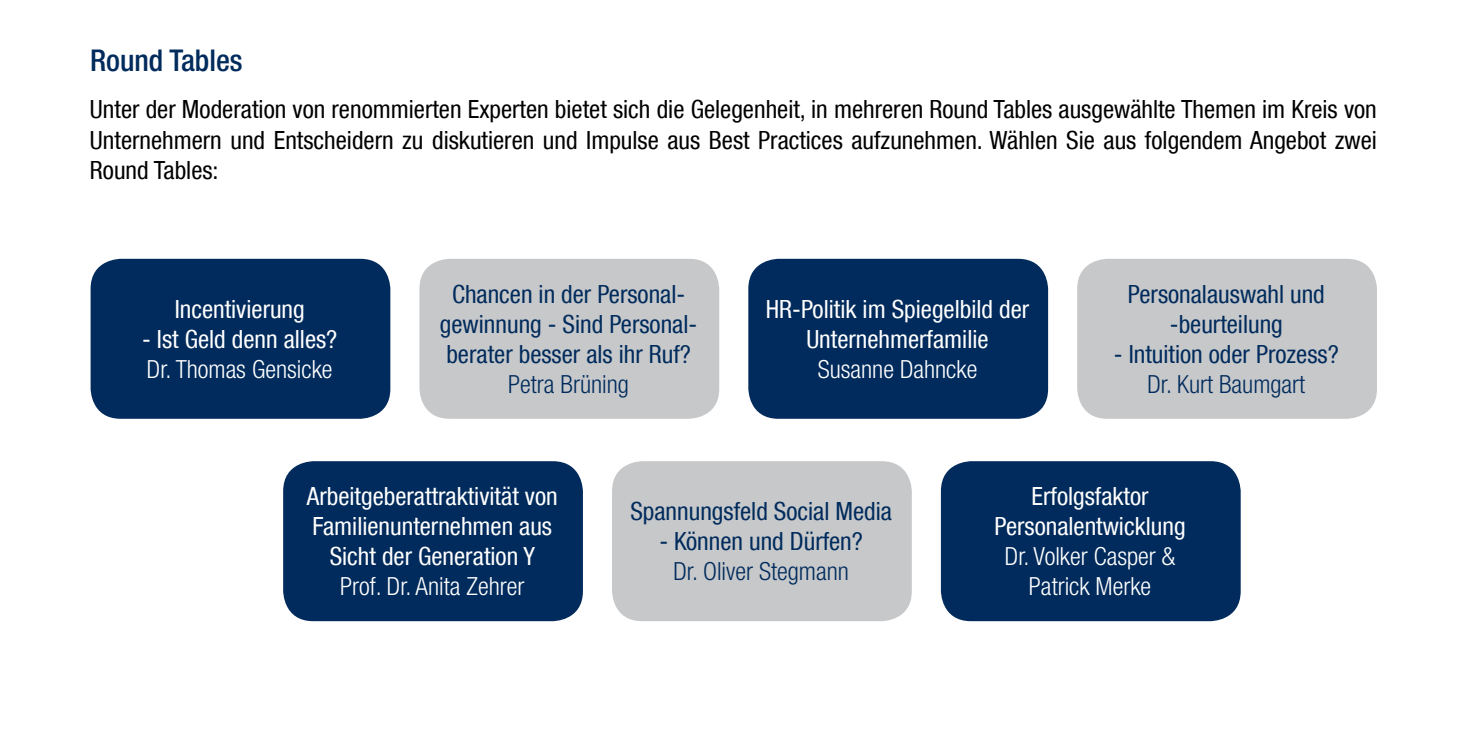
<style>
.page{position:relative;width:1467px;height:745px;background:#fff}
.page>*{position:absolute;margin:0;border:0;box-sizing:border-box;transform-origin:0 0}
.t1{font:500 condensed 30px "Helvetica Neue LT Com";color:#002b5c}
.t2{font:condensed 25px/30px "Helvetica Neue LT Com";color:#000;text-align:justify}
.t3{font:condensed 25px/30px "Helvetica Neue LT Com";color:#fff;text-align:center}
.t4{font:condensed 25px/30px "Helvetica Neue LT Com";color:#002b5c;text-align:center}
.t5{font:300 condensed 25px/30px "Helvetica Neue LT Com";color:#fff;text-align:center}
.t6{font:300 condensed 25px "Helvetica Neue LT Com";color:#002b5c}
</style>
<div class="page">
<div style="left:91px;top:258px;width:299px;height:160px;background:#002b5c;border-radius:30px"></div>
<div style="left:1077px;top:258px;width:300px;height:160px;background:#c7c8ca;border-radius:30px"></div>
<div style="left:748px;top:258px;width:300px;height:160px;background:#002b5c;border-radius:30px"></div>
<div style="left:419px;top:258px;width:300px;height:160px;background:#c7c8ca;border-radius:30px"></div>
<div style="left:283px;top:461px;width:300px;height:159px;background:#002b5c;border-radius:30px"></div>
<div style="left:941px;top:461px;width:300px;height:159px;background:#002b5c;border-radius:30px"></div>
<div style="left:612px;top:461px;width:300px;height:159px;background:#c7c8ca;border-radius:30px"></div>
<p class="t1" style="left:90px;top:43px;width:154px">Round Tables</p>
<p class="t2" style="left:90px;top:94px;width:1288px">Unter der Moderation von renommierten Experten bietet sich die Gelegenheit, in mehreren Round Tables ausgewählte Themen im Kreis von Unternehmern und Entscheidern zu diskutieren und Impulse aus Best Practices aufzunehmen. Wählen Sie aus folgendem Angebot zwei Round Tables:</p>
<p class="t3" style="left:175px;top:293px;width:132px">Incentivierung</p>
<p class="t3" style="left:142px;top:323px;width:197px">- Ist Geld denn alles?</p>
<p class="t5" style="left:147px;top:353px;width:187px">Dr. Thomas Gensicke</p>
<p class="t4" style="left:440px;top:278px;width:259px">Chancen in der Personal&shy;gewinnung - Sind Personal&shy;berater besser als ihr Ruf?</p>
<p class="t6" style="left:508px;top:369px;width:122px">Petra Brüning</p>
<p class="t3" style="left:766px;top:293px;width:265px">HR-Politik im Spiegelbild der<br>Unternehmerfamilie</p>
<p class="t5" style="left:818px;top:353px;width:161px">Susanne Dahncke</p>
<p class="t4" style="left:1128px;top:278px;width:198px">Personalauswahl und -beurteilung</p>
<p class="t4" style="left:1114px;top:338px;width:226px">- Intuition oder Prozess?</p>
<p class="t6" style="left:1147px;top:369px;width:159px">Dr. Kurt Baumgart</p>
<p class="t3" style="left:307px;top:480px;width:252px">Arbeitgeberattraktivität von<br>Familienunternehmen aus<br>Sicht der Generation Y</p>
<p class="t5" style="left:340px;top:571px;width:186px">Prof. Dr. Anita Zehrer</p>
<p class="t4" style="left:630px;top:495px;width:263px">Spannungsfeld Social Media</p>
<p class="t4" style="left:659px;top:525px;width:205px">- Können und Dürfen?</p>
<p class="t6" style="left:674px;top:556px;width:177px">Dr. Oliver Stegmann</p>
<p class="t3" style="left:994px;top:480px;width:193px">Erfolgsfaktor<br>Personalentwicklung</p>
<p class="t5" style="left:1005px;top:541px;width:172px">Dr. Volker Casper &amp;<br>Patrick Merke</p>
</div>
